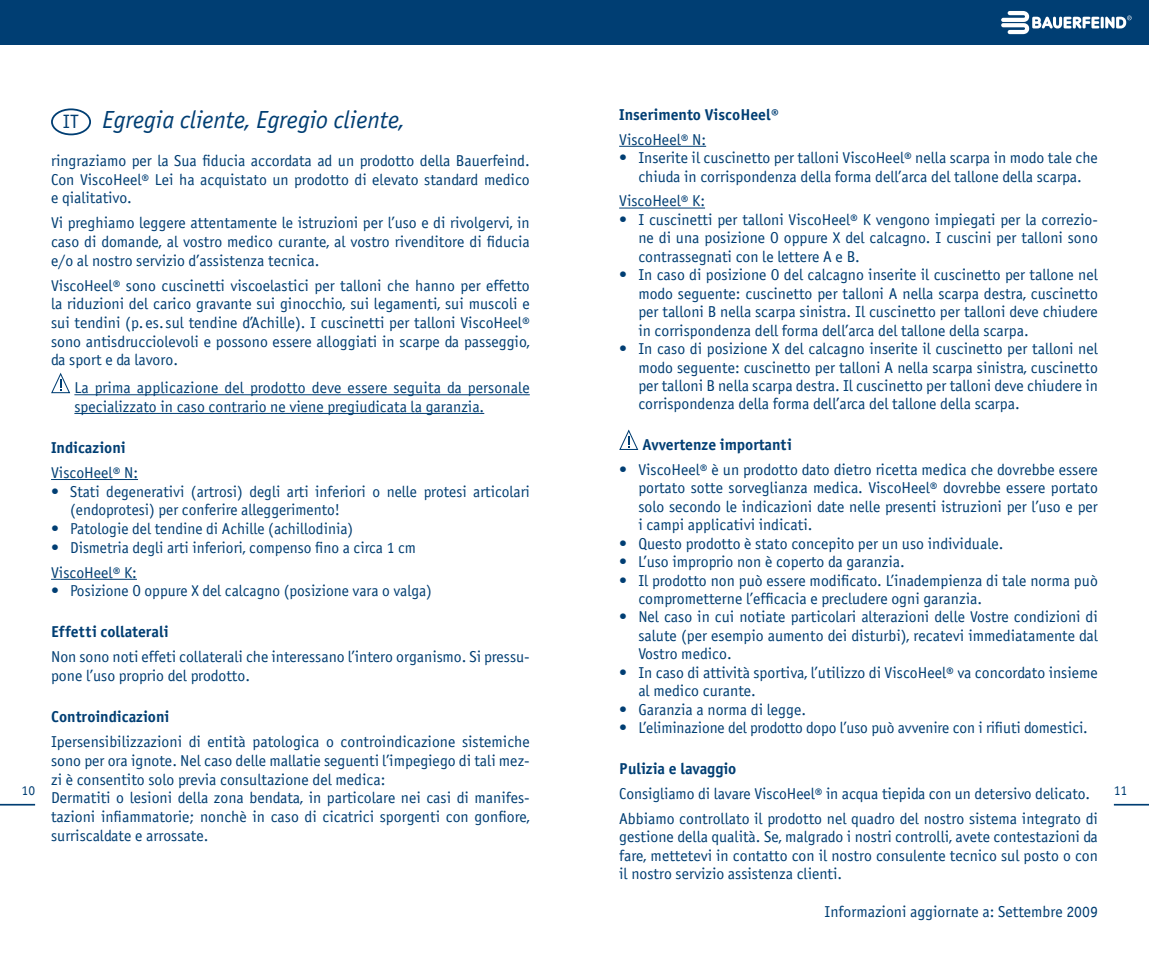
<style>
.page{position:relative;width:1149px;height:957px;background:#fff}
.page>*{position:absolute;margin:0;border:0;box-sizing:border-box;transform-origin:0 0}
.t1{font:italic 24.75px "BF Officina Sans N";color:#003e73}
.t2{font:19.35px "BF Officina Sans N";color:#003e73}
.t3{font:15.75px/18.4px "BF Officina Sans N";color:#003e73;text-align:justify}
.t4{font:700 15.75px "BF Officina Sans N";color:#003e73}
.t5{font:13.5px "BF Officina Sans N";color:#003e73}
</style>
<div class="page">
<div style="left:0;top:0;width:1148px;height:45px;background:#003e73"></div>
<svg style="left:1001px;top:11px;width:130px;height:23px"></svg>
<hr style="left:0;top:804px;width:35px;height:1px;background:#003e73">
<hr style="left:1113px;top:804px;width:35px;height:1px;background:#003e73">
<hr style="left:74px;top:394px;width:455px;height:1px;background:#003e73">
<hr style="left:74px;top:413px;width:410px;height:1px;background:#003e73">
<hr style="left:51px;top:479px;width:87px;height:1px;background:#003e73">
<hr style="left:51px;top:579px;width:86px;height:1px;background:#003e73">
<svg style="left:51px;top:372px;width:19px;height:22px"></svg>
<div style="left:51px;top:108px;width:40px;height:27px;border:2px solid #003e73;border-radius:50%"></div>
<hr style="left:619px;top:146px;width:87px;height:1px;background:#003e73">
<hr style="left:619px;top:208px;width:85px;height:1px;background:#003e73">
<svg style="left:619px;top:429px;width:20px;height:21px"></svg>
<p class="t4" style="left:619px;top:104px;width:161px">Inserimento ViscoHeel®</p>
<p class="t3" style="left:619px;top:130px;width:88px">ViscoHeel® N:</p>
<p class="t3" style="left:619px;top:148px;width:480px;text-align:center">• Inserite il cuscinetto per talloni ViscoHeel® nella scarpa in modo tale che chiuda in corrispondenza della forma dell’arca del tallone della scarpa.</p>
<p class="t3" style="left:619px;top:192px;width:87px">ViscoHeel® K:</p>
<p class="t3" style="left:638px;top:210px;width:461px;text-indent:-19px">• I cuscinetti per talloni ViscoHeel® K vengono impiegati per la correzio&shy;ne di una posizione O oppure X del calcagno. I cuscini per talloni sono contrassegnati con le lettere A e B.</p>
<p class="t3" style="left:638px;top:265px;width:461px;text-indent:-19px">• In caso di posizione O del calcagno inserite il cuscinetto per tallone nel modo seguente: cuscinetto per talloni A nella scarpa destra, cuscinetto per talloni B nella scarpa sinistra. Il cuscinetto per talloni deve chiudere in corrispondenza dell forma dell’arca del tallone della scarpa.</p>
<p class="t3" style="left:638px;top:339px;width:461px;text-indent:-19px">• In caso di posizione X del calcagno inserite il cuscinetto per talloni nel modo seguente: cuscinetto per talloni A nella scarpa sinistra, cuscinetto per talloni B nella scarpa destra. Il cuscinetto per talloni deve chiudere in corrispondenza della forma dell’arca del tallone della scarpa.</p>
<p class="t4" style="left:642px;top:434px;width:151px">Avvertenze importanti</p>
<p class="t3" style="left:638px;top:460px;width:461px;text-indent:-19px">• ViscoHeel® è un prodotto dato dietro ricetta medica che dovrebbe essere portato sotte sorveglianza medica. ViscoHeel® dovrebbe essere portato solo secondo le indicazioni date nelle presenti istruzioni per l’uso e per i campi applicativi indicati.</p>
<p class="t3" style="left:619px;top:534px;width:385px">• Questo prodotto è stato concepito per un uso individuale.</p>
<p class="t3" style="left:619px;top:552px;width:287px">• L’uso improprio non è coperto da garanzia.</p>
<p class="t3" style="left:638px;top:571px;width:461px;text-indent:-19px">• Il prodotto non può essere modificato. L’inadempienza di tale norma può comprometterne l’efficacia e precludere ogni garanzia.</p>
<p class="t3" style="left:638px;top:607px;width:461px;text-indent:-19px">• Nel caso in cui notiate particolari alterazioni delle Vostre condizioni di salute (per esempio aumento dei disturbi), recatevi immediatamente dal Vostro medico.</p>
<p class="t3" style="left:638px;top:663px;width:461px;text-indent:-19px">• In caso di attività sportiva, l’utilizzo di ViscoHeel® va concordato insieme al medico curante.</p>
<p class="t3" style="left:619px;top:700px;width:188px">• Garanzia a norma di legge.</p>
<p class="t3" style="left:619px;top:718px;width:470px">• L’eliminazione del prodotto dopo l’uso può avvenire con i rifiuti domestici.</p>
<p class="t4" style="left:619px;top:758px;width:119px">Pulizia e lavaggio</p>
<p class="t3" style="left:619px;top:781px;width:480px;line-height:24.8px">Consigliamo di lavare ViscoHeel® in acqua tiepida con un detersivo delicato.<br>Abbiamo controllato il prodotto nel quadro del nostro sistema integrato di</p>
<p class="t3" style="left:619px;top:827px;width:480px">gestione della qualità. Se, malgrado i nostri controlli, avete contestazioni da fare, mettetevi in contatto con il nostro consulente tecnico sul posto o con il nostro servizio assistenza clienti.</p>
<p class="t3" style="left:824px;top:902px;width:275px">Informazioni aggiornate a: Settembre 2009</p>
<h1 class="t1" style="left:102px;top:104px;width:303px">Egregia cliente, Egregio cliente,</h1>
<p class="t3" style="left:51px;top:151px;width:480px">ringraziamo per la Sua fiducia accordata ad un prodotto della Bauerfeind.<br>Con ViscoHeel® Lei ha acquistato un prodotto di elevato standard medico e qialitativo.</p>
<p class="t3" style="left:51px;top:213px;width:480px">Vi preghiamo leggere attentamente le istruzioni per l’uso e di rivolgervi, in caso di domande, al vostro medico curante, al vostro rivenditore di fiducia e/o al nostro servizio d’assistenza tecnica.</p>
<p class="t3" style="left:51px;top:276px;width:480px">ViscoHeel® sono cuscinetti viscoelastici per talloni che hanno per effetto la riduzioni del carico gravante sui ginocchio, sui legamenti, sui muscoli e sui tendini (p. es. sul tendine d’Achille). I cuscinetti per talloni ViscoHeel® sono antisdrucciolevoli e possono essere alloggiati in scarpe da passeggio, da sport e da lavoro.</p>
<p class="t3" style="left:74px;top:378px;width:457px">La prima applicazione del prodotto deve essere seguita da personale specializzato in caso contrario ne viene pregiudicata la garanzia.</p>
<p class="t4" style="left:51px;top:437px;width:76px">Indicazioni</p>
<p class="t3" style="left:51px;top:463px;width:88px">ViscoHeel® N:</p>
<p class="t3" style="left:70px;top:482px;width:461px;text-indent:-19px">• Stati degenerativi (artrosi) degli arti inferiori o nelle protesi articolari (endoprotesi) per conferire alleggerimento!</p>
<p class="t3" style="left:51px;top:519px;width:303px">• Patologie del tendine di Achille (achillodinia)</p>
<p class="t3" style="left:51px;top:534px;width:366px;line-height:25px">• Dismetria degli arti inferiori, compenso fino a circa 1 cm<br>ViscoHeel® K:</p>
<p class="t3" style="left:51px;top:581px;width:382px">• Posizione O oppure X del calcagno (posizione vara o valga)</p>
<p class="t4" style="left:51px;top:622px;width:119px">Effetti collaterali</p>
<p class="t3" style="left:51px;top:647px;width:480px">Non sono noti effeti collaterali che interessano l’intero organismo. Si pressu&shy;pone l’uso proprio del prodotto.</p>
<p class="t4" style="left:51px;top:706px;width:120px">Controindicazioni</p>
<p class="t3" style="left:51px;top:732px;width:480px;text-align:left">Ipersensibilizzazioni di entità patologica o controindicazione sistemiche sono per ora ignote. Nel caso delle mallatie seguenti l’impegiego di tali mez&shy;zi è consentito solo previa consultazione del medica:<br>Dermatiti o lesioni della zona bendata, in particolare nei casi di manifes&shy;tazioni infiammatorie; nonchè in caso di cicatrici sporgenti con gonfiore, surriscaldate e arrossate.</p>
<p class="t2" style="left:63px;top:110px;width:18px">IT</p>
<p class="t5" style="left:22px;top:781px;width:15px">10</p>
<p class="t5" style="left:1113px;top:781px;width:15px">11</p>
</div>
